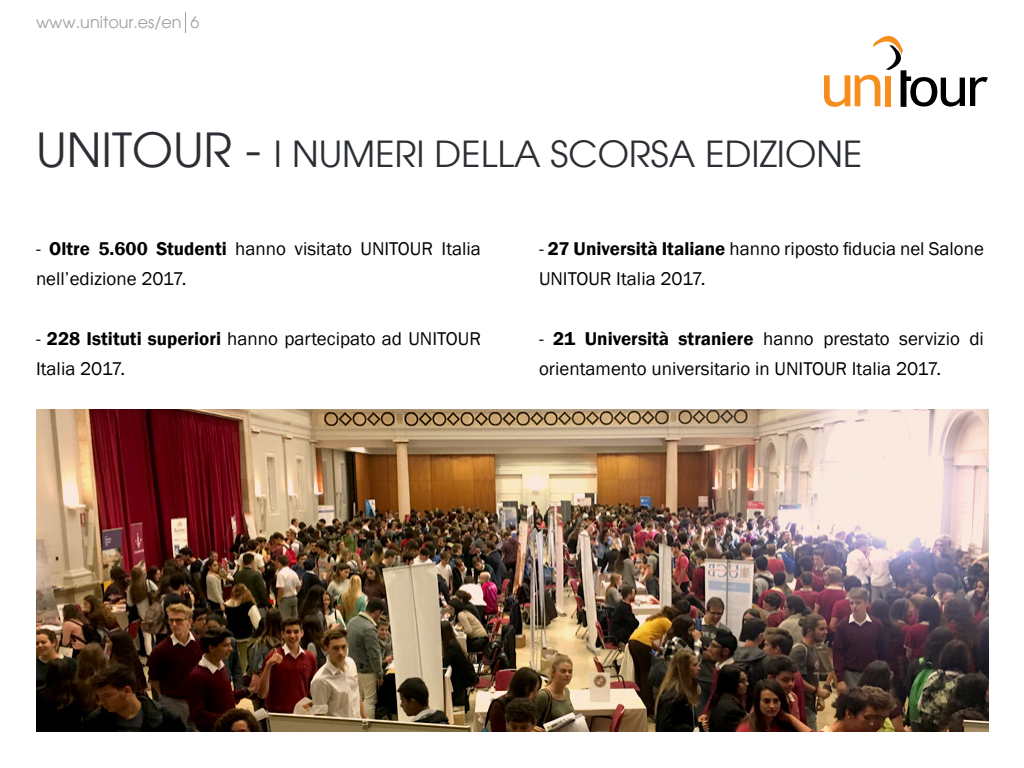
<style>
.page{position:relative;width:1024px;height:768px;background:#fff}
.page>*{position:absolute;margin:0;border:0;box-sizing:border-box;transform-origin:0 0}
.t1{font:36px "Avant Garde";color:#2b2e33}
.t2{font:19px/30px "Franklin Gothic";color:#000}
.t3{font:16px "Avant Garde";color:#a29fa0}
.s1{font-size:47px}
.s2{font-weight:600}
</style>
<div class="page">
<svg style="left:185px;top:13px;width:1px;height:20px"></svg>
<svg style="left:824px;top:36px;width:164px;height:71px"></svg>
<img style="left:36px;top:410px;width:952px;height:322px">
<p class="t3" style="left:36px;top:12px;width:165px">www.unitour.es/en 6</p>
<p class="t1" style="left:36px;top:133px;width:828px"><span class="s1">UNITOUR -</span> I NUMERI DELLA SCORSA EDIZIONE</p>
<p class="t2" style="left:36px;top:234px;width:447px">- <span class="s2">Oltre 5.600 Studenti</span> hanno visitato UNITOUR Italia nell’edizione 2017.</p>
<p class="t2" style="left:36px;top:324px;width:446px">- <span class="s2">228 Istituti superiori</span> hanno partecipato ad UNITOUR<br>Italia 2017.</p>
<p class="t2" style="left:539px;top:234px;width:446px">- <span class="s2">27 Università Italiane</span> hanno riposto fiducia nel Salone<br>UNITOUR Italia 2017.</p>
<p class="t2" style="left:539px;top:324px;width:447px">- <span class="s2">21 Università straniere</span> hanno prestato servizio di orientamento universitario in UNITOUR Italia 2017.</p>
</div>
